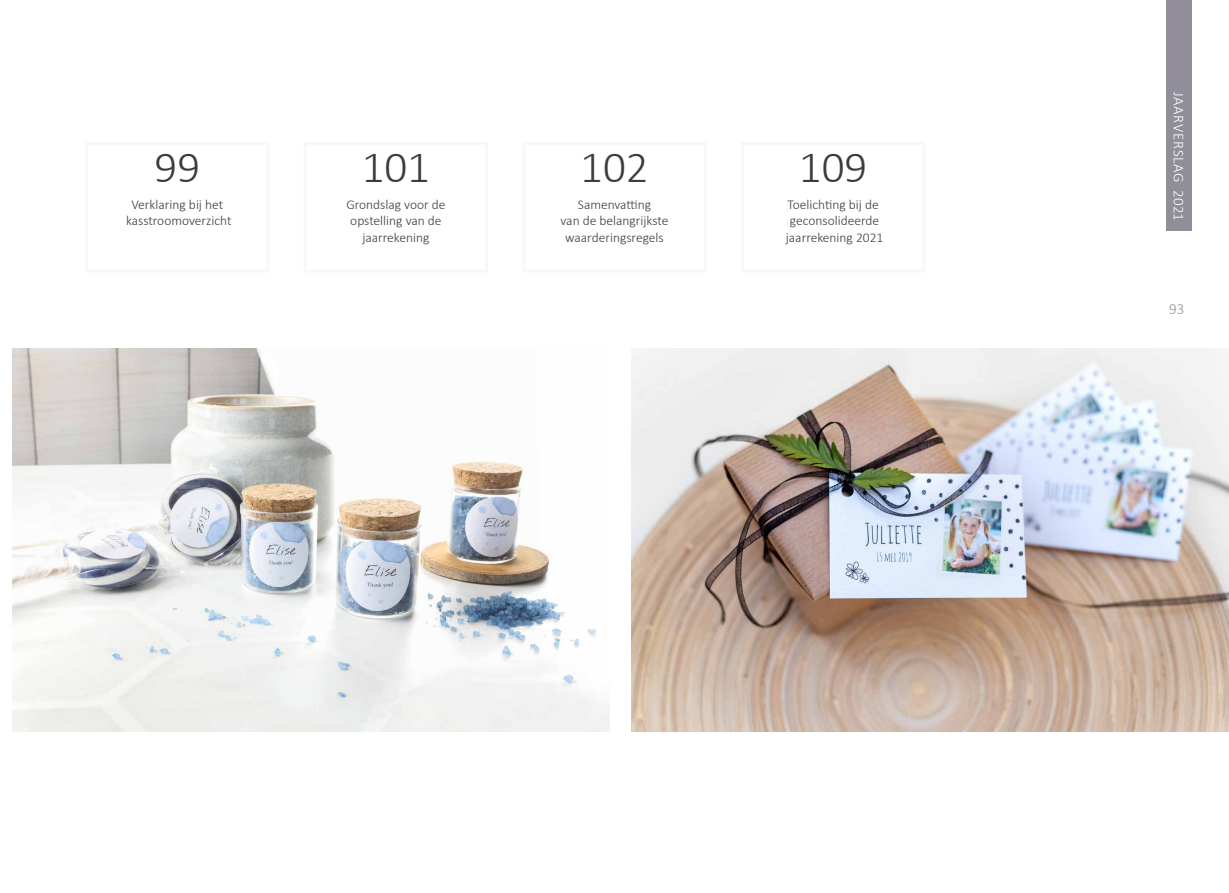
<style>
.page{position:relative;width:1229px;height:893px;background:#fff}
.page>*{position:absolute;margin:0;border:0;box-sizing:border-box;transform-origin:0 0}
.t1{font:300 45px "Calibri";color:#3c3c3b}
.t2{font:300 15px "Calibri";letter-spacing:.045em;color:#fff}
.t3{font:300 15px "Calibri";color:#918e99}
.t4{font:300 13.5px/16.2px "Calibri";color:#3c3c3b;text-align:center}
</style>
<div class="page">
<div style="left:1166px;top:0;width:25px;height:231px;background:#918e99"></div>
<img style="left:12px;top:349px;width:598px;height:382px">
<img style="left:631px;top:349px;width:598px;height:382px">
<h1 class="t1" style="left:154px;top:139px;width:47px">99</h1>
<h1 class="t1" style="left:362px;top:139px;width:70px">101</h1>
<h1 class="t1" style="left:580px;top:139px;width:70px">102</h1>
<h1 class="t1" style="left:799px;top:139px;width:70px">109</h1>
<p class="t4" style="left:126px;top:196px;width:107px">Verklaring bij het kasstroomoverzicht</p>
<p class="t4" style="left:346px;top:196px;width:101px">Grondslag voor de opstelling van de jaarrekening</p>
<p class="t4" style="left:560px;top:196px;width:109px">Samenvatting<br>van de belangrijkste waarderingsregels</p>
<p class="t4" style="left:786px;top:196px;width:99px">Toelichting bij de geconsolideerde jaarrekening 2021</p>
<p class="t2" style="left:1188px;top:92px;width:131px;rotate:90deg">JAARVERSLAG 2021</p>
<p class="t3" style="left:1169px;top:298px;width:17px">93</p>
</div>
